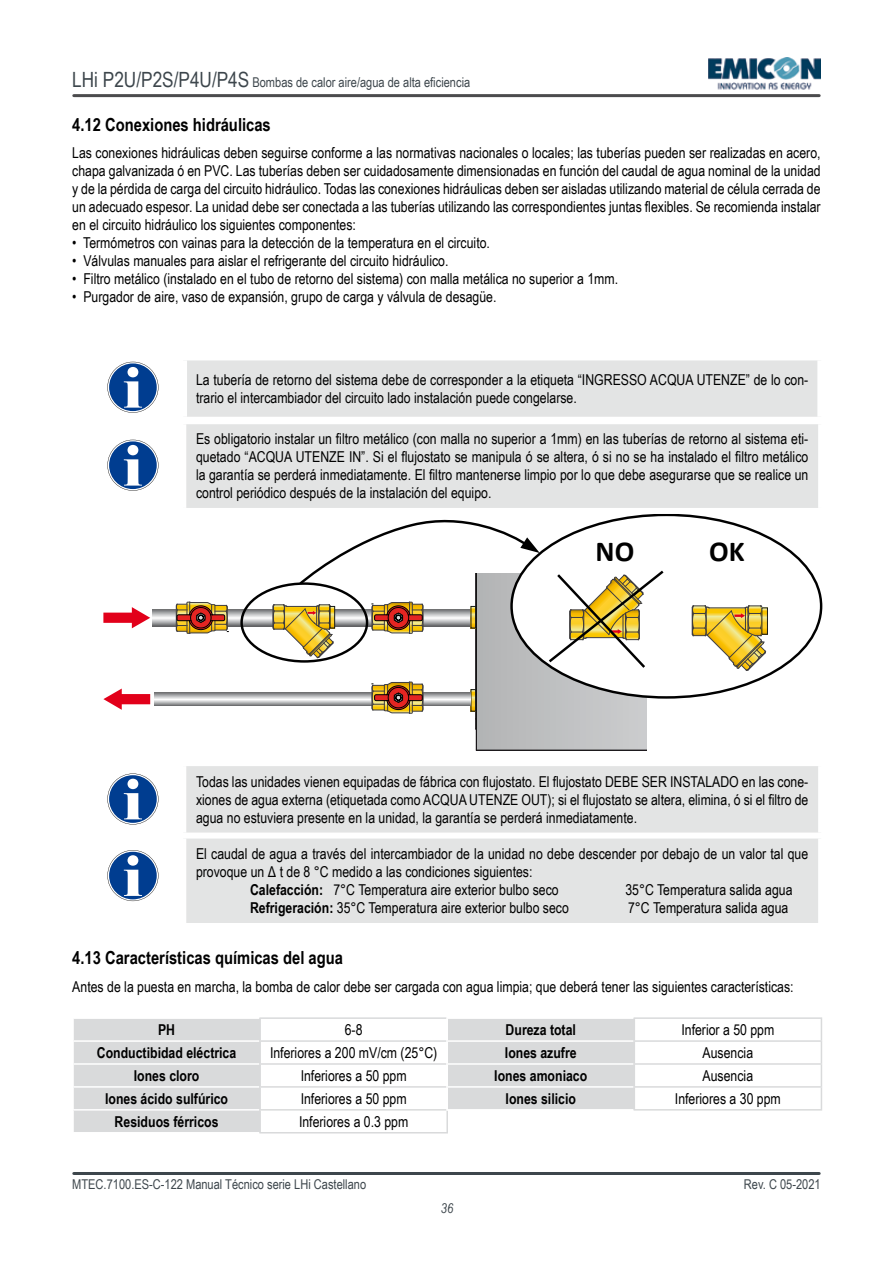
<style>
.page{position:relative;width:893px;height:1263px;background:#fff}
.page>*{position:absolute;margin:0;border:0;box-sizing:border-box;transform-origin:0 0}
.t1{font:700 28.95px "Calibri";color:#000}
.t2{font:700 18px "Arial Narrow";color:#000}
.t3{font:15px/18px "Arial Narrow";color:#000;text-align:justify}
.t4{font:700 15px "Arial Narrow";color:#000}
.t5{font:13.5px "Arial Narrow";color:#3d464c}
.t6{font:italic 13.5px "Arial Narrow";color:#3d464c}
.s1{font-size:21px}
.s2{font-weight:700}
</style>
<div class="page">
<hr style="left:74px;top:1172px;width:745px;height:3px;background:#3d464c">
<hr style="left:74px;top:94px;width:745px;height:3px;background:#4b4b4d">
<svg style="left:107px;top:362px;width:51px;height:51px"></svg>
<svg style="left:107px;top:440px;width:51px;height:51px"></svg>
<svg style="left:107px;top:773px;width:51px;height:51px"></svg>
<svg style="left:107px;top:850px;width:51px;height:51px"></svg>
<svg style="left:153px;top:609px;width:120px;height:17px"></svg>
<svg style="left:176px;top:602px;width:52px;height:31px;background:#ac6f35"></svg>
<svg style="left:155px;top:692px;width:118px;height:14px;background:#b2b3b4"></svg>
<svg style="left:692px;top:605px;width:74px;height:66px"></svg>
<svg style="left:764px;top:610px;width:2px;height:22px"></svg>
<div style="left:762px;top:608px;width:6px;height:26px;border:1px solid #171a1b"></div>
<svg style="left:103px;top:607px;width:47px;height:21px"></svg>
<svg style="left:103px;top:688px;width:47px;height:22px"></svg>
<svg style="left:273px;top:514px;width:393px;height:237px"></svg>
<img style="left:709px;top:58px;width:112px;height:32px">
<div style="left:186px;top:360px;width:632px;height:148px;background:#e3e4e4"></div>
<div style="left:180px;top:360px;width:7px;height:57px;background:#fff"></div>
<div style="left:817px;top:360px;width:8px;height:57px;background:#fff"></div>
<div style="left:180px;top:417px;width:645px;height:7px;background:#fff"></div>
<div style="left:186px;top:766px;width:632px;height:157px;background:#e3e4e4"></div>
<div style="left:180px;top:832px;width:644px;height:6px;background:#fff"></div>
<div style="left:74px;top:1019px;width:185px;height:113px;background:#d9dadb"></div>
<hr style="left:72px;top:1040px;width:187px;height:2px;background:#fff">
<hr style="left:72px;top:1063px;width:187px;height:2px;background:#fff">
<hr style="left:72px;top:1086px;width:187px;height:2px;background:#fff">
<hr style="left:72px;top:1109px;width:187px;height:1px;background:#fff">
<hr style="left:259px;top:1017px;width:187px;height:2px;background:#d9dadb">
<hr style="left:259px;top:1019px;width:2px;height:21px;background:#d9dadb">
<hr style="left:259px;top:1040px;width:187px;height:2px;background:#d9dadb">
<hr style="left:259px;top:1042px;width:2px;height:21px;background:#d9dadb">
<hr style="left:259px;top:1063px;width:187px;height:2px;background:#d9dadb">
<hr style="left:259px;top:1065px;width:2px;height:21px;background:#d9dadb">
<hr style="left:259px;top:1086px;width:187px;height:2px;background:#d9dadb">
<hr style="left:259px;top:1088px;width:2px;height:21px;background:#d9dadb">
<hr style="left:259px;top:1109px;width:187px;height:1px;background:#d9dadb">
<hr style="left:259px;top:1110px;width:2px;height:22px;background:#d9dadb">
<hr style="left:446px;top:1110px;width:2px;height:22px;background:#d9dadb">
<hr style="left:259px;top:1132px;width:189px;height:1px;background:#d9dadb">
<hr style="left:634px;top:1017px;width:188px;height:2px;background:#d9dadb">
<hr style="left:634px;top:1040px;width:188px;height:2px;background:#d9dadb">
<hr style="left:634px;top:1063px;width:188px;height:2px;background:#d9dadb">
<hr style="left:634px;top:1086px;width:188px;height:2px;background:#d9dadb">
<svg style="left:448px;top:1018px;width:187px;height:92px;background:#dbdcdd"></svg>
<svg style="left:821px;top:1019px;width:1px;height:90px"></svg>
<hr style="left:634px;top:1109px;width:188px;height:1px;background:#d9dadb">
<p class="t5" style="left:72px;top:73px;width:399px"><span class="s1">LHi P2U/P2S/P4U/P4S</span> Bombas de calor aire/agua de alta eficiencia</p>
<p class="t2" style="left:72px;top:111px;width:200px">4.12 Conexiones hidráulicas</p>
<p class="t3" style="left:72px;top:143px;width:750px">Las conexiones hidráulicas deben seguirse conforme a las normativas nacionales o locales; las tuberías pueden ser realizadas en acero, chapa galvanizada ó en PVC. Las tuberías deben ser cuidadosamente dimensionadas en función del caudal de agua nominal de la unidad y de la pérdida de carga del circuito hidráulico. Todas las conexiones hidráulicas deben ser aisladas utilizando material de célula cerrada de un adecuado espesor. La unidad debe ser conectada a las tuberías utilizando las correspondientes juntas flexibles. Se recomienda instalar en el circuito hidráulico los siguientes componentes:</p>
<p class="t3" style="left:72px;top:233px;width:419px">• Termómetros con vainas para la detección de la temperatura en el circuito.</p>
<p class="t3" style="left:72px;top:251px;width:378px">• Válvulas manuales para aislar el refrigerante del circuito hidráulico.</p>
<p class="t3" style="left:72px;top:269px;width:547px">• Filtro metálico (instalado en el tubo de retorno del sistema) con malla metálica no superior a 1mm.</p>
<p class="t3" style="left:72px;top:287px;width:426px">• Purgador de aire, vaso de expansión, grupo de carga y válvula de desagüe.</p>
<p class="t3" style="left:196px;top:370px;width:614px">La tubería de retorno del sistema debe de corresponder a la etiqueta “INGRESSO ACQUA UTENZE” de lo con&shy;trario el intercambiador del circuito lado instalación puede congelarse.</p>
<p class="t3" style="left:196px;top:429px;width:614px">Es obligatorio instalar un filtro metálico (con malla no superior a 1mm) en las tuberías de retorno al sistema eti&shy;quetado “ACQUA UTENZE IN”. Si el flujostato se manipula ó se altera, ó si no se ha instalado el filtro metálico la garantía se perderá inmediatamente. El filtro mantenerse limpio por lo que debe asegurarse que se realice un control periódico después de la instalación del equipo.</p>
<h1 class="t1" style="left:596px;top:531px;width:40px">NO</h1>
<h1 class="t1" style="left:709px;top:531px;width:37px">OK</h1>
<p class="t3" style="left:196px;top:772px;width:614px">Todas las unidades vienen equipadas de fábrica con flujostato. El flujostato DEBE SER INSTALADO en las cone&shy;xiones de agua externa (etiquetada como ACQUA UTENZE OUT); si el flujostato se altera, elimina, ó si el filtro de agua no estuviera presente en la unidad, la garantía se perderá inmediatamente.</p>
<p class="t3" style="left:196px;top:844px;width:614px">El caudal de agua a través del intercambiador de la unidad no debe descender por debajo de un valor tal que</p>
<p class="t3" style="left:196px;top:862px;width:338px">provoque un Δ t de 8 °C medido a las condiciones siguientes:</p>
<p class="t3" style="left:250px;top:880px;width:310px"><span class="s2">Calefacción:</span> 7°C Temperatura aire exterior bulbo seco</p>
<p class="t3" style="left:625px;top:880px;width:169px">35°C Temperatura salida agua</p>
<p class="t3" style="left:250px;top:898px;width:320px"><span class="s2">Refrigeración:</span> 35°C Temperatura aire exterior bulbo seco</p>
<p class="t3" style="left:628px;top:898px;width:162px">7°C Temperatura salida agua</p>
<p class="t2" style="left:72px;top:943px;width:272px">4.13 Características químicas del agua</p>
<p class="t3" style="left:72px;top:977px;width:723px">Antes de la puesta en marcha, la bomba de calor debe ser cargada con agua limpia; que deberá tener las siguientes características:</p>
<p class="t4" style="left:158px;top:1018px;width:19px">PH</p>
<p class="t3" style="left:345px;top:1020px;width:19px">6-8</p>
<p class="t4" style="left:506px;top:1018px;width:72px">Dureza total</p>
<p class="t3" style="left:681px;top:1020px;width:94px">Inferior a 50 ppm</p>
<p class="t4" style="left:97px;top:1041px;width:141px">Conductibidad eléctrica</p>
<p class="t3" style="left:270px;top:1043px;width:169px">Inferiores a 200 mV/cm (25°C)</p>
<p class="t4" style="left:505px;top:1041px;width:73px">Iones azufre</p>
<p class="t3" style="left:703px;top:1043px;width:52px">Ausencia</p>
<p class="t4" style="left:134px;top:1064px;width:67px">Iones cloro</p>
<p class="t3" style="left:301px;top:1066px;width:107px">Inferiores a 50 ppm</p>
<p class="t4" style="left:494px;top:1064px;width:94px">Iones amoniaco</p>
<p class="t3" style="left:703px;top:1066px;width:52px">Ausencia</p>
<p class="t4" style="left:105px;top:1087px;width:125px">Iones ácido sulfúrico</p>
<p class="t3" style="left:301px;top:1089px;width:107px">Inferiores a 50 ppm</p>
<p class="t4" style="left:506px;top:1087px;width:72px">Iones silicio</p>
<p class="t3" style="left:675px;top:1089px;width:107px">Inferiores a 30 ppm</p>
<p class="t4" style="left:115px;top:1110px;width:105px">Residuos férricos</p>
<p class="t3" style="left:299px;top:1112px;width:111px">Inferiores a 0.3 ppm</p>
<p class="t5" style="left:72px;top:1174px;width:295px">MTEC.7100.ES-C-122 Manual Técnico serie LHi Castellano</p>
<p class="t6" style="left:441px;top:1199px;width:14px">36</p>
<p class="t5" style="left:744px;top:1174px;width:78px">Rev. C 05-2021</p>
</div>
